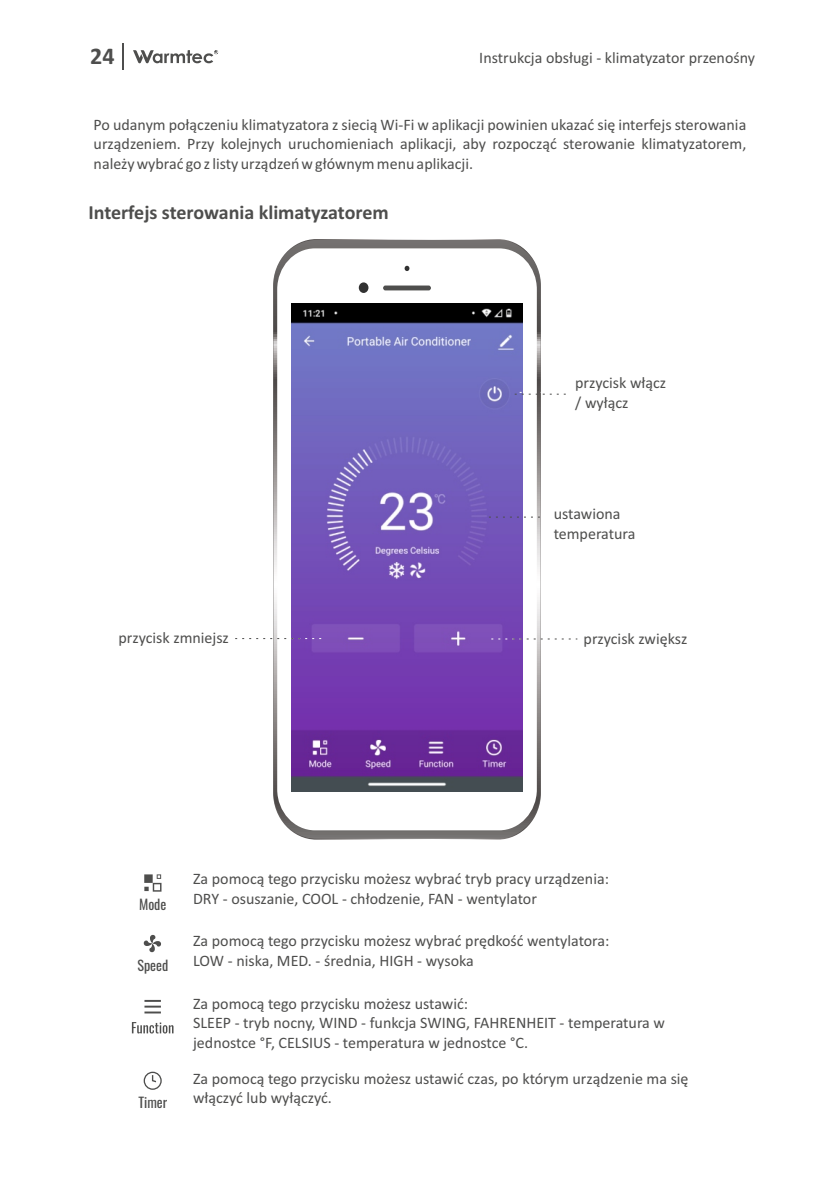
<style>
.page{position:relative;width:840px;height:1194px;background:#fff}
.page>*{position:absolute;margin:0;border:0;box-sizing:border-box;transform-origin:0 0}
.t1{font:700 24px "Calibri";color:#4e4e4d}
.t2{font:700 20px "Calibri";color:#4e4e4d}
.t3{font:16px/19.6px "Calibri";color:#4e4e4d}
.t4{font:14px "Oswald";color:#4e4e4d}
</style>
<div class="page">
<svg style="left:123px;top:43px;width:1px;height:27px"></svg>
<svg style="left:133px;top:50px;width:85px;height:14px"></svg>
<svg style="left:144px;top:934px;width:17px;height:18px"></svg>
<svg style="left:143px;top:1071px;width:19px;height:18px"></svg>
<svg style="left:144px;top:874px;width:17px;height:17px"></svg>
<svg style="left:540px;top:304px;width:1px;height:17px"></svg>
<svg style="left:144px;top:999px;width:17px;height:14px"></svg>
<svg style="left:132px;top:1022px;width:41px;height:11px"></svg>
<svg style="left:273px;top:240px;width:267px;height:598px;background:#8f8d8c"></svg>
<div style="left:277px;top:248px;width:259px;height:582px;background:#fff;border-radius:39px"></div>
<svg style="left:404px;top:266px;width:5px;height:5px"></svg>
<div style="left:358px;top:282px;width:10px;height:11px;background:#323232;border-radius:50%"></div>
<div style="left:383px;top:285px;width:47px;height:5px;background:#4e4e4d;border-radius:2px"></div>
<img style="left:291px;top:304px;width:231px;height:487px">
<svg style="left:235px;top:638px;width:86px;height:1px"></svg>
<svg style="left:491px;top:638px;width:86px;height:1px"></svg>
<svg style="left:514px;top:392px;width:52px;height:2px"></svg>
<svg style="left:488px;top:516px;width:53px;height:1px"></svg>
<h1 class="t1" style="left:90px;top:46px;width:26px">24</h1>
<p class="t3" style="left:479px;top:49px;width:277px">Instrukcja obsługi - klimatyzator przenośny</p>
<p class="t3" style="left:94px;top:116px;width:653px;text-align:justify">Po udanym połączeniu klimatyzatora z siecią Wi-Fi w aplikacji powinien ukazać się interfejs sterowania urządzeniem. Przy kolejnych uruchomieniach aplikacji, aby rozpocząć sterowanie klimatyzatorem, należy wybrać go z listy urządzeń w głównym menu aplikacji.</p>
<p class="t2" style="left:88px;top:203px;width:301px">Interfejs sterowania klimatyzatorem</p>
<p class="t3" style="left:575px;top:374px;width:92px">przycisk włącz / wyłącz</p>
<p class="t3" style="left:553px;top:505px;width:83px">ustawiona temperatura</p>
<p class="t3" style="left:118px;top:629px;width:112px">przycisk zmniejsz</p>
<p class="t3" style="left:583px;top:630px;width:105px">przycisk zwiększ</p>
<p class="t3" style="left:193px;top:870px;width:417px">Za pomocą tego przycisku możesz wybrać tryb pracy urządzenia:</p>
<p class="t4" style="left:139px;top:893px;width:29px">Mode</p>
<p class="t3" style="left:193px;top:889px;width:345px">DRY - osuszanie, COOL - chłodzenie, FAN - wentylator</p>
<p class="t4" style="left:137px;top:954px;width:32px">Speed</p>
<p class="t4" style="left:138px;top:1090px;width:30px">Timer</p>
<p class="t3" style="left:193px;top:932px;width:417px">Za pomocą tego przycisku możesz wybrać prędkość wentylatora:<br>LOW - niska, MED. - średnia, HIGH - wysoka</p>
<p class="t3" style="left:193px;top:994px;width:473px">Za pomocą tego przycisku możesz ustawić:<br>SLEEP - tryb nocny, WIND - funkcja SWING, FAHRENHEIT - temperatura w jednostce °F, CELSIUS - temperatura w jednostce °C.</p>
<p class="t3" style="left:193px;top:1069px;width:496px">Za pomocą tego przycisku możesz ustawić czas, po którym urządzenie ma się włączyć lub wyłączyć.</p>
</div>
